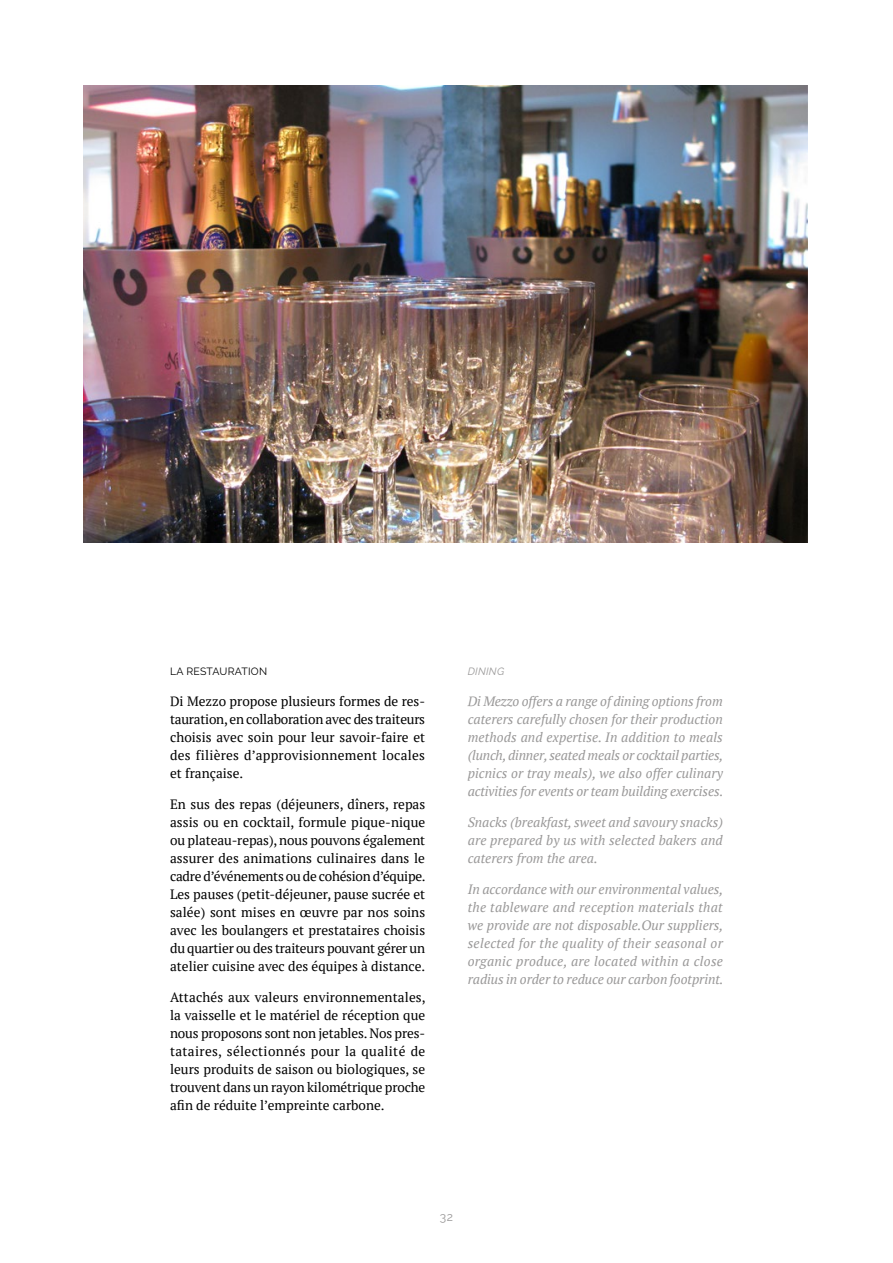
<style>
.page{position:relative;width:893px;height:1263px;background:#fff}
.page>*{position:absolute;margin:0;border:0;box-sizing:border-box;transform-origin:0 0}
.t1{font:13.5px/18px "PT Serif";color:#000;text-align:justify}
.t2{font:italic 13.5px/18px "PT Serif";letter-spacing:-.005em;color:#999898;text-align:justify}
.t3{font:12px "Raleway";color:#999898}
.t4{font:10.5px "Raleway";letter-spacing:.02em;color:#000}
.t5{font:italic 10.5px "Raleway";letter-spacing:.025em;color:#999898}
</style>
<div class="page">
<img style="left:84px;top:85px;width:724px;height:457px">
<p class="t4" style="left:170px;top:665px;width:99px">LA RESTAURATION</p>
<p class="t1" style="left:170px;top:692px;width:257px">Di Mezzo propose plusieurs formes de res&shy;tauration, en collaboration avec des traiteurs choisis avec soin pour leur savoir-faire et des filières d’approvisionnement locales et française.</p>
<p class="t1" style="left:170px;top:795px;width:257px">En sus des repas (déjeuners, dîners, repas assis ou en cocktail, formule pique-nique ou plateau-repas), nous pouvons également assurer des animations culinaires dans le cadre d’événements ou de cohésion d’équipe.<br>Les pauses (petit-déjeuner, pause sucrée et salée) sont mises en œuvre par nos soins avec les boulangers et prestataires choisis du quartier ou des traiteurs pouvant gérer un atelier cuisine avec des équipes à distance.</p>
<p class="t1" style="left:170px;top:987px;width:257px">Attachés aux valeurs environnementales, la vaisselle et le matériel de réception que nous proposons sont non jetables. Nos pres&shy;tataires, sélectionnés pour la qualité de leurs produits de saison ou biologiques, se trouvent dans un rayon kilométrique proche afin de réduite l’empreinte carbone.</p>
<p class="t5" style="left:468px;top:665px;width:38px">DINING</p>
<p class="t2" style="left:468px;top:692px;width:257px">Di Mezzo offers a range of dining options from caterers carefully chosen for their production methods and expertise. In addition to meals (lunch, dinner, seated meals or cocktail parties, picnics or tray meals), we also offer culinary activities for events or team building exercises.</p>
<p class="t2" style="left:468px;top:813px;width:257px">Snacks (breakfast, sweet and savoury snacks) are prepared by us with selected bakers and caterers from the area.</p>
<p class="t2" style="left:468px;top:880px;width:257px">In accordance with our environmental values, the tableware and reception materials that we provide are not disposable.Our suppliers, selected for the quality of their seasonal or organic produce, are located within a close radius in order to reduce our carbon footprint.</p>
<p class="t3" style="left:440px;top:1210px;width:15px">32</p>
</div>
